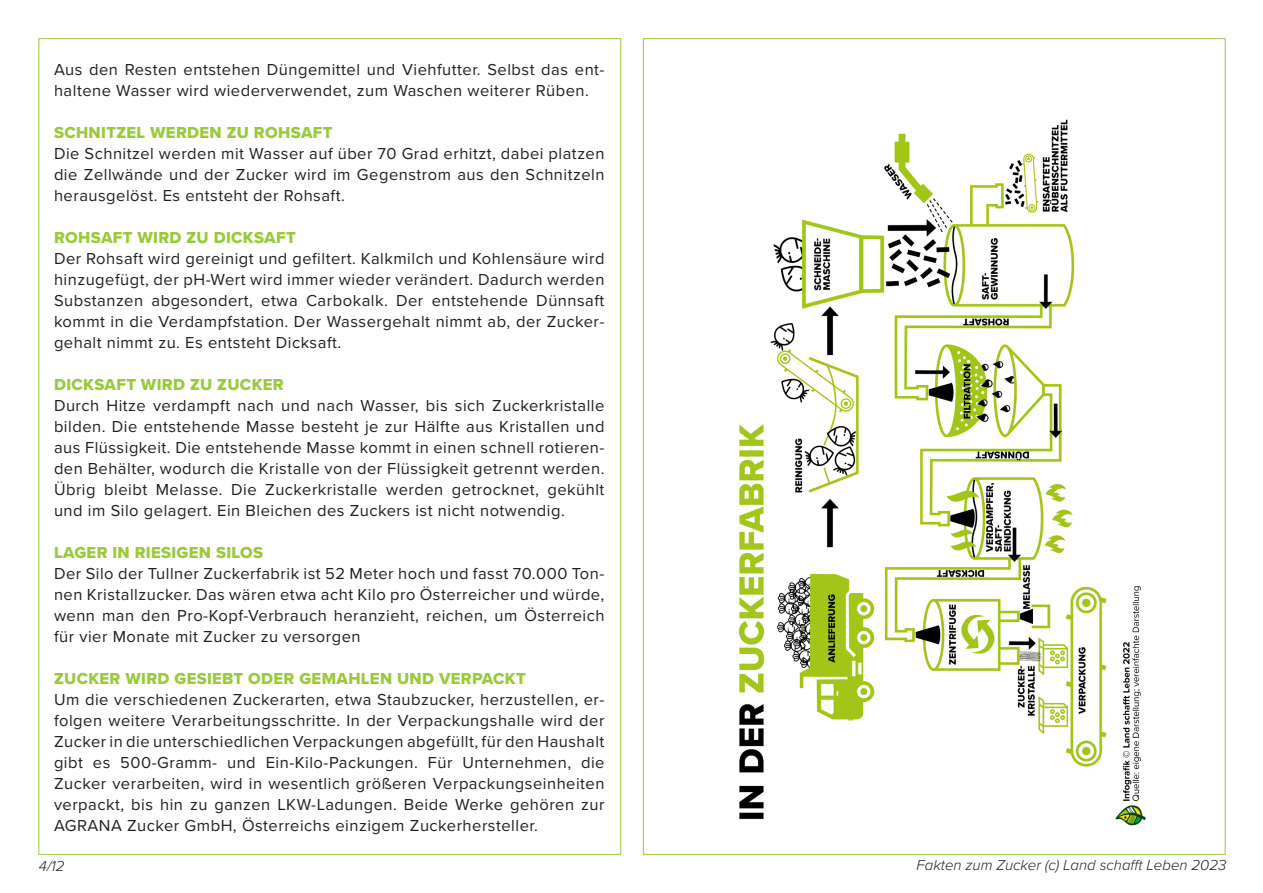
<style>
.page{position:relative;width:1263px;height:893px;background:#fff}
.page>*{position:absolute;margin:0;border:0;box-sizing:border-box;transform-origin:0 0}
.Fließtext1{font:16.5px/21px "Proxima Nova";letter-spacing:.03em;color:#231f20;text-align:justify}
.head_gruen1{font:16.5px "Proxima Nova Extrabld";letter-spacing:.02em;color:#99ca3b}
.t1{font:italic 300 15px "Proxima Nova";color:#231f20}
</style>
<div class="page">
<img style="left:738px;top:119px;width:408px;height:707px">
<p class="Fließtext1" style="left:54px;top:59px;width:552px">Aus den Resten entstehen Düngemittel und Viehfutter. Selbst das ent&shy;haltene Wasser wird wiederverwendet, zum Waschen weiterer Rüben.</p>
<p class="head_gruen1" style="left:54px;top:123px;width:280px">SCHNITZEL WERDEN ZU ROHSAFT</p>
<p class="Fließtext1" style="left:54px;top:143px;width:552px">Die Schnitzel werden mit Wasser auf über 70 Grad erhitzt, dabei platzen die Zellwände und der Zucker wird im Gegenstrom aus den Schnitzeln herausgelöst. Es entsteht der Rohsaft.</p>
<p class="head_gruen1" style="left:54px;top:228px;width:243px">ROHSAFT WIRD ZU DICKSAFT</p>
<p class="Fließtext1" style="left:54px;top:248px;width:552px">Der Rohsaft wird gereinigt und gefiltert. Kalkmilch und Kohlensäure wird hinzugefügt, der pH-Wert wird immer wieder verändert. Dadurch werden Substanzen abgesondert, etwa Carbokalk. Der entstehende Dünnsaft kommt in die Verdampfstation. Der Wassergehalt nimmt ab, der Zucker&shy;gehalt nimmt zu. Es entsteht Dicksaft.</p>
<p class="head_gruen1" style="left:54px;top:375px;width:231px">DICKSAFT WIRD ZU ZUCKER</p>
<p class="Fließtext1" style="left:54px;top:395px;width:552px">Durch Hitze verdampft nach und nach Wasser, bis sich Zuckerkristalle bilden. Die entstehende Masse besteht je zur Hälfte aus Kristallen und aus Flüssigkeit. Die entstehende Masse kommt in einen schnell rotieren&shy;den Behälter, wodurch die Kristalle von der Flüssigkeit getrennt werden.<br>Übrig bleibt Melasse. Die Zuckerkristalle werden getrocknet, gekühlt und im Silo gelagert. Ein Bleichen des Zuckers ist nicht notwendig.</p>
<p class="head_gruen1" style="left:54px;top:543px;width:211px">LAGER IN RIESIGEN SILOS</p>
<p class="Fließtext1" style="left:54px;top:563px;width:552px">Der Silo der Tullner Zuckerfabrik ist 52 Meter hoch und fasst 70.000 Ton&shy;nen Kristallzucker. Das wären etwa acht Kilo pro Österreicher und würde, wenn man den Pro-Kopf-Verbrauch heranzieht, reichen, um Österreich für vier Monate mit Zucker zu versorgen</p>
<p class="head_gruen1" style="left:54px;top:669px;width:473px">ZUCKER WIRD GESIEBT ODER GEMAHLEN UND VERPACKT</p>
<p class="Fließtext1" style="left:54px;top:689px;width:552px">Um die verschiedenen Zuckerarten, etwa Staubzucker, herzustellen, er&shy;folgen weitere Verarbeitungsschritte. In der Verpackungshalle wird der Zucker in die unterschiedlichen Verpackungen abgefüllt, für den Haushalt gibt es 500-Gramm- und Ein-Kilo-Packungen. Für Unternehmen, die Zucker verarbeiten, wird in wesentlich größeren Verpackungseinheiten verpackt, bis hin zu ganzen LKW-Ladungen. Beide Werke gehören zur AGRANA Zucker GmbH, Österreichs einzigem Zuckerhersteller.</p>
<p class="t1" style="left:39px;top:857px;width:27px">4/12</p>
<p class="t1" style="left:917px;top:856px;width:311px">Fakten zum Zucker (c) Land schafft Leben 2023</p>
</div>
